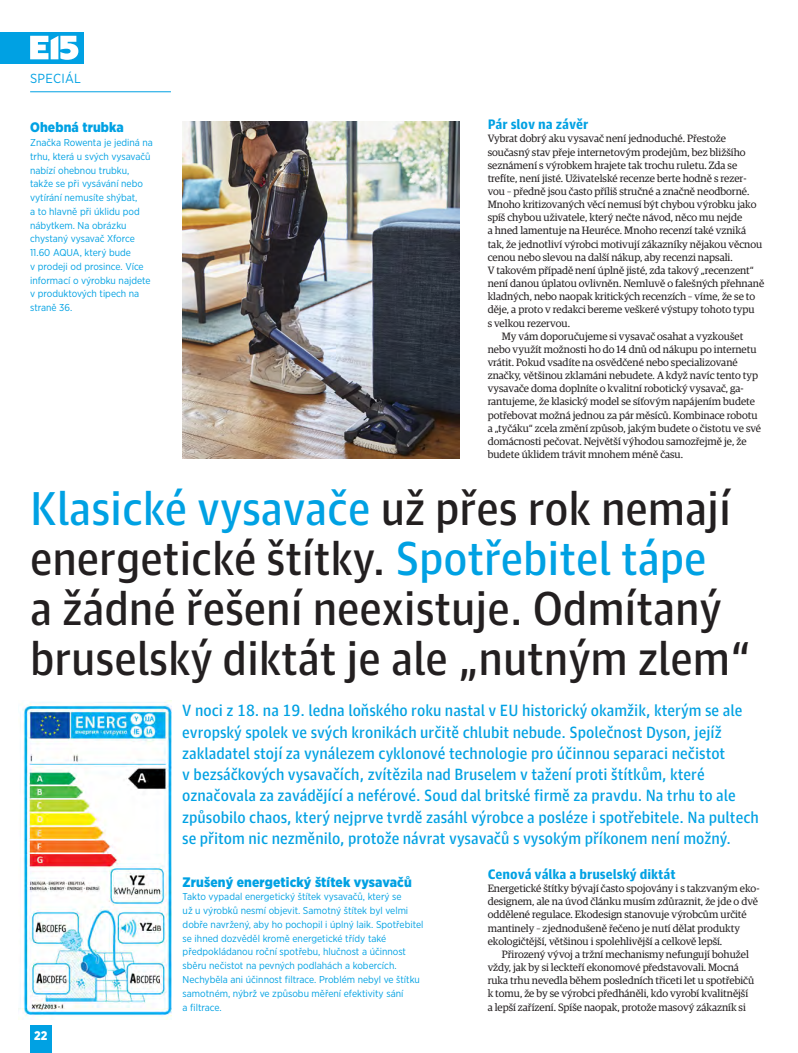
<style>
.page{position:relative;width:798px;height:1053px;background:#fff}
.page>*{position:absolute;margin:0;border:0;box-sizing:border-box;transform-origin:0 0}
.t1{font:47.5px/50px "Guardian Agate Sans 4";letter-spacing:-.005em;color:#231f20}
.t2{font:16.25px/21.2px "Guardian Agate Sans 4";color:#00a1e3}
.t3{font:900 13.75px "Gotham Narrow";letter-spacing:.01em;color:#00a1e3}
.t4{font:900 13.75px "Guardian Agate Sans 4";color:#00a1e3}
.t5{font:13.12px "Gotham Narrow";letter-spacing:.02em;color:#00a1e3}
.t6{font:900 12.5px "Gotham Narrow";color:#fff;scale:.96 1}
.t7{font:10.62px/13.1px "Guardian Egyp";color:#231f20}
.t8{font:10px/13.8px "Gotham Narrow";color:#00a1e3}
.s1{color:#00a1e3}
</style>
<div class="page">
<hr style="left:30px;top:92px;width:141px;height:1px;background:#00a1e3">
<div style="left:0;top:32px;width:84px;height:32px;background:#00a1e3"></div>
<svg style="left:30px;top:36px;width:48px;height:24px"></svg>
<div style="left:30px;top:1025px;width:21px;height:27px;background:#00a1e3"></div>
<img style="left:182px;top:121px;width:277px;height:337px">
<img style="left:18px;top:700px;width:154px;height:319px">
<p class="t5" style="left:30px;top:70px;width:52px">SPECIÁL</p>
<p class="t3" style="left:30px;top:118px;width:95px">Ohebná trubka</p>
<p class="t8" style="left:30px;top:135px;width:124px">Značka Rowenta je jediná na trhu, která u svých vysavačů nabízí ohebnou trubku, takže se při vysávání nebo vytírání nemusíte shýbat,<br>a to hlavně při úklidu pod nábytkem. Na obrázku chystaný vysavač Xforce<br>11.60 AQUA, který bude<br>v prodeji od prosince. Více informací o výrobku najdete v produktových tipech na straně 36.</p>
<p class="t4" style="left:487px;top:115px;width:102px">Pár slov na závěr</p>
<p class="t7" style="left:487px;top:131px;width:240px">Vybrat dobrý aku vysavač není jednoduché. Přestože</p>
<p class="t7" style="left:487px;top:145px;width:259px">současný stav přeje internetovým prodejům, bez bližšího</p>
<p class="t7" style="left:487px;top:158px;width:251px">seznámení s výrobkem hrajete tak trochu ruletu. Zda se</p>
<p class="t7" style="left:487px;top:171px;width:260px">trefíte, není jisté. Uživatelské recenze berte hodně s rezer-</p>
<p class="t7" style="left:487px;top:184px;width:263px">vou – předně jsou často příliš stručné a značně neodborné.</p>
<p class="t7" style="left:487px;top:197px;width:270px">Mnoho kritizovaných věcí nemusí být chybou výrobku jako</p>
<p class="t7" style="left:487px;top:210px;width:256px">spíš chybou uživatele, který nečte návod, něco mu nejde</p>
<p class="t7" style="left:487px;top:223px;width:260px">a hned lamentuje na Heuréce. Mnoho recenzí také vzniká</p>
<p class="t7" style="left:487px;top:237px;width:276px">tak, že jednotliví výrobci motivují zákazníky nějakou věcnou</p>
<p class="t7" style="left:487px;top:250px;width:246px">cenou nebo slevou na další nákup, aby recenzi napsali.</p>
<p class="t7" style="left:487px;top:263px;width:267px">V takovém případě není úplně jisté, zda takový „recenzent“</p>
<p class="t7" style="left:487px;top:276px;width:278px">není danou úplatou ovlivněn. Nemluvě o falešných přehnaně</p>
<p class="t7" style="left:487px;top:289px;width:269px">kladných, nebo naopak kritických recenzích – víme, že se to</p>
<p class="t7" style="left:487px;top:302px;width:268px">děje, a proto v redakci bereme veškeré výstupy tohoto typu</p>
<p class="t7" style="left:487px;top:315px;width:84px">s velkou rezervou.</p>
<p class="t7" style="left:501px;top:329px;width:243px">My vám doporučujeme si vysavač osahat a vyzkoušet</p>
<p class="t7" style="left:487px;top:342px;width:270px">nebo využít možnosti ho do 14 dnů od nákupu po internetu</p>
<p class="t7" style="left:487px;top:355px;width:251px">vrátit. Pokud vsadíte na osvědčené nebo specializované</p>
<p class="t7" style="left:487px;top:368px;width:272px">značky, většinou zklamáni nebudete. A když navíc tento typ</p>
<p class="t7" style="left:487px;top:381px;width:257px">vysavače doma doplníte o kvalitní robotický vysavač, ga-</p>
<p class="t7" style="left:487px;top:394px;width:269px">rantujeme, že klasický model se síťovým napájením budete</p>
<p class="t7" style="left:487px;top:407px;width:271px">potřebovat možná jednou za pár měsíců. Kombinace robotu</p>
<p class="t7" style="left:487px;top:421px;width:275px">a „tyčáku“ zcela změní způsob, jakým budete o čistotu ve své</p>
<p class="t7" style="left:487px;top:434px;width:260px">domácnosti pečovat. Největší výhodou samozřejmě je, že</p>
<p class="t7" style="left:487px;top:447px;width:197px">budete úklidem trávit mnohem méně času.</p>
<h1 class="t1" style="left:30px;top:480px;width:722px"><span class="s1">Klasické vysavače</span> už přes rok nemají energetické štítky. <span class="s1">Spotřebitel tápe<br></span>a žádné řešení neexistuje. Odmítaný bruselský diktát je ale „nutným zlem“</h1>
<p class="t6" style="left:34px;top:1026px;width:15px">22</p>
<p class="t2" style="left:182px;top:698px;width:578px">V noci z 18. na 19. ledna loňského roku nastal v EU historický okamžik, kterým se ale evropský spolek ve svých kronikách určitě chlubit nebude. Společnost Dyson, jejíž zakladatel stojí za vynálezem cyklonové technologie pro účinnou separaci nečistot<br>v bezsáčkových vysavačích, zvítězila nad Bruselem v tažení proti štítkům, které označovala za zavádějící a neférové. Soud dal britské firmě za pravdu. Na trhu to ale způsobilo chaos, který nejprve tvrdě zasáhl výrobce a posléze i spotřebitele. Na pultech se přitom nic nezměnilo, protože návrat vysavačů s vysokým příkonem není možný.</p>
<p class="t4" style="left:487px;top:864px;width:189px">Cenová válka a bruselský diktát</p>
<p class="t7" style="left:487px;top:881px;width:273px">Energetické štítky bývají často spojovány i s takzvaným eko&shy;designem, ale na úvod článku musím zdůraznit, že jde o dvě oddělené regulace. Ekodesign stanovuje výrobcům určité mantinely – zjednodušeně řečeno je nutí dělat produkty ekologičtější, většinou i spolehlivější a celkově lepší.</p>
<p class="t7" style="left:487px;top:946px;width:268px;text-indent:14px">Přirozený vývoj a tržní mechanismy nefungují bohužel vždy, jak by si leckteří ekonomové představovali. Mocná ruka trhu nevedla během posledních třiceti let u spotřebičů k tomu, že by se výrobci předháněli, kdo vyrobí kvalitnější a lepší zařízení. Spíše naopak, protože masový zákazník si</p>
<p class="t3" style="left:182px;top:872px;width:230px">Zrušený energetický štítek vysavačů</p>
<p class="t8" style="left:182px;top:889px;width:242px">Takto vypadal energetický štítek vysavačů, který se<br>už u výrobků nesmí objevit. Samotný štítek byl velmi dobře navržený, aby ho pochopil i úplný laik. Spotřebitel se ihned dozvěděl kromě energetické třídy také předpokládanou roční spotřebu, hlučnost a účinnost sběru nečistot na pevných podlahách a kobercích.<br>Nechyběla ani účinnost filtrace. Problém nebyl ve štítku samotném, nýbrž ve způsobu měření efektivity sání<br>a filtrace.</p>
</div>
